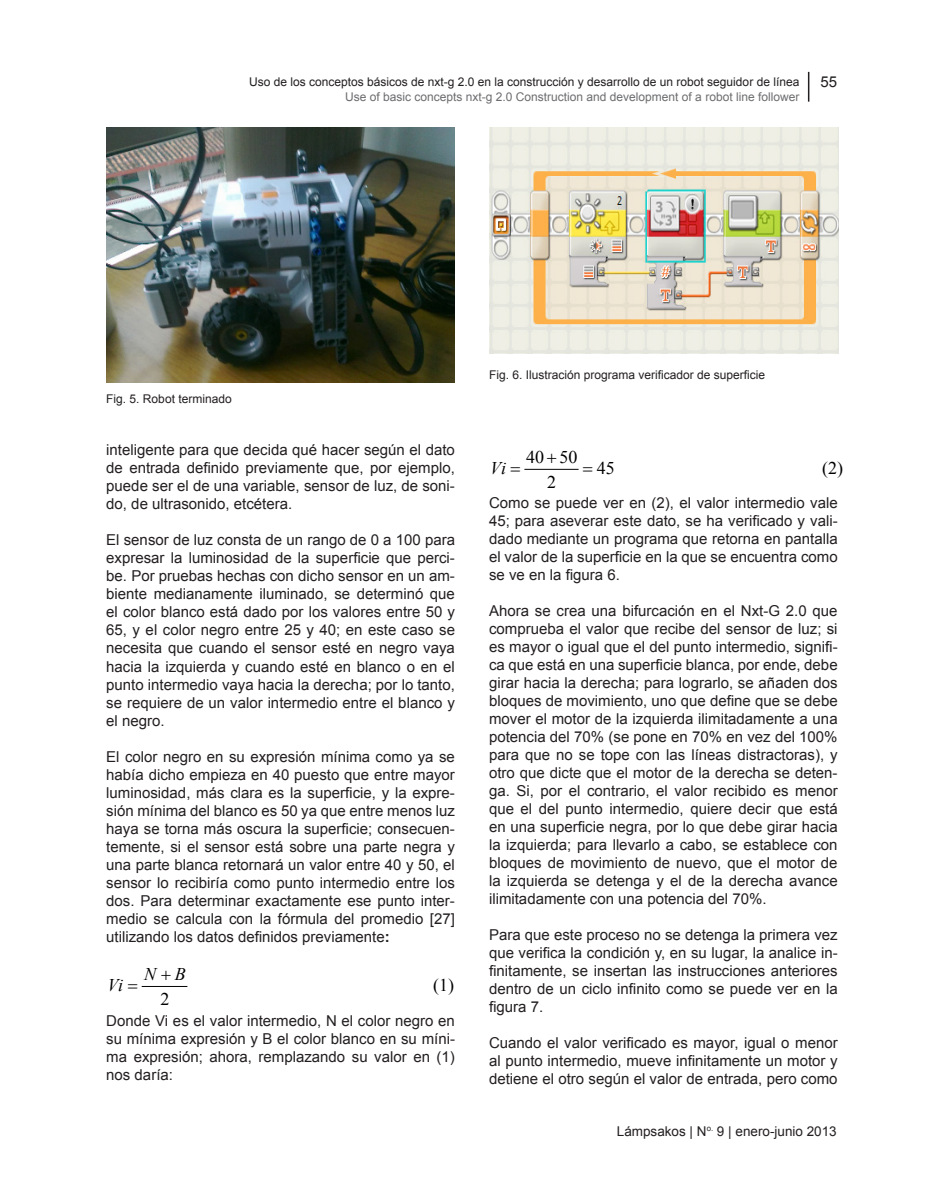
<style>
.page{position:relative;width:944px;height:1191px;background:#fff}
.page>*{position:absolute;margin:0;border:0;box-sizing:border-box;transform-origin:0 0}
.t1{font:17.85px "Times New Roman";color:#000}
.t2{font:italic 17.85px "Times New Roman";color:#000}
.t3{font:15px/18px "Arial";color:#231f20;text-align:justify}
.t4{font:13.5px "Arial";color:#231f20}
.t5{font:12px "Arial";color:#231f20}
.t6{font:12px "Arial";color:#6c6d70}
.s1{font-weight:700}
</style>
<div class="page">
<hr style="left:808px;top:72px;width:1px;height:30px;background:#231f20">
<hr style="left:142px;top:986px;width:45px;height:1px;background:#000">
<img style="left:106px;top:128px;width:349px;height:255px">
<hr style="left:525px;top:469px;width:53px;height:1px;background:#000">
<img style="left:489px;top:128px;width:350px;height:225px">
<p class="t5" style="left:249px;top:74px;width:552px">Uso de los conceptos básicos de nxt-g 2.0 en la construcción y desarrollo de un robot seguidor de línea</p>
<p class="t3" style="left:820px;top:73px;width:18px">55</p>
<p class="t6" style="left:345px;top:89px;width:456px">Use of basic concepts nxt-g 2.0 Construction and development of a robot line follower</p>
<p class="t5" style="left:106px;top:391px;width:127px">Fig. 5. Robot terminado</p>
<p class="t3" style="left:106px;top:441px;width:350px">inteligente para que decida qué hacer según el dato de entrada definido previamente que, por ejemplo, puede ser el de una variable, sensor de luz, de soni&shy;do, de ultrasonido, etcétera.</p>
<p class="t3" style="left:106px;top:531px;width:350px">El sensor de luz consta de un rango de 0 a 100 para expresar la luminosidad de la superficie que perci&shy;be. Por pruebas hechas con dicho sensor en un am&shy;biente medianamente iluminado, se determinó que el color blanco está dado por los valores entre 50 y 65, y el color negro entre 25 y 40; en este caso se necesita que cuando el sensor esté en negro vaya hacia la izquierda y cuando esté en blanco o en el punto intermedio vaya hacia la derecha; por lo tanto, se requiere de un valor intermedio entre el blanco y el negro.</p>
<p class="t3" style="left:106px;top:747px;width:350px">El color negro en su expresión mínima como ya se había dicho empieza en 40 puesto que entre mayor luminosidad, más clara es la superficie, y la expre&shy;sión mínima del blanco es 50 ya que entre menos luz haya se torna más oscura la superficie; consecuen&shy;temente, si el sensor está sobre una parte negra y una parte blanca retornará un valor entre 40 y 50, el sensor lo recibiría como punto intermedio entre los dos. Para determinar exactamente ese punto inter&shy;medio se calcula con la fórmula del promedio [27] utilizando los datos definidos previamente<span class="s1">:</span></p>
<p class="t1" style="left:433px;top:972px;width:22px">(1)</p>
<p class="t1" style="left:160px;top:986px;width:10px">2</p>
<p class="t2" style="left:144px;top:961px;width:43px">N B</p>
<p class="t2" style="left:107px;top:972px;width:17px">Vi</p>
<p class="t3" style="left:106px;top:1011px;width:350px">Donde Vi es el valor intermedio, N el color negro en su mínima expresión y B el color blanco en su míni&shy;ma expresión; ahora, remplazando su valor en (1) nos daría:</p>
<p class="t5" style="left:489px;top:367px;width:278px">Fig. 6. Ilustración programa verificador de superficie</p>
<p class="t1" style="left:526px;top:444px;width:53px">40 50</p>
<p class="t1" style="left:597px;top:455px;width:20px">45</p>
<p class="t1" style="left:822px;top:455px;width:22px">(2)</p>
<p class="t2" style="left:490px;top:455px;width:17px">Vi</p>
<p class="t3" style="left:489px;top:493px;width:350px">Como se puede ver en (2), el valor intermedio vale 45; para aseverar este dato, se ha verificado y vali&shy;dado mediante un programa que retorna en pantalla el valor de la superficie en la que se encuentra como se ve en la figura 6.</p>
<p class="t3" style="left:489px;top:601px;width:350px">Ahora se crea una bifurcación en el Nxt-G 2.0 que comprueba el valor que recibe del sensor de luz; si es mayor o igual que el del punto intermedio, signifi&shy;ca que está en una superficie blanca, por ende, debe girar hacia la derecha; para lograrlo, se añaden dos bloques de movimiento, uno que define que se debe mover el motor de la izquierda ilimitadamente a una potencia del 70% (se pone en 70% en vez del 100% para que no se tope con las líneas distractoras), y otro que dicte que el motor de la derecha se deten&shy;ga. Si, por el contrario, el valor recibido es menor que el del punto intermedio, quiere decir que está en una superficie negra, por lo que debe girar hacia la izquierda; para llevarlo a cabo, se establece con bloques de movimiento de nuevo, que el motor de la izquierda se detenga y el de la derecha avance ilimitadamente con una potencia del 70%.</p>
<p class="t3" style="left:489px;top:925px;width:350px">Para que este proceso no se detenga la primera vez que verifica la condición y, en su lugar, la analice in&shy;finitamente, se insertan las instrucciones anteriores dentro de un ciclo infinito como se puede ver en la figura 7.</p>
<p class="t3" style="left:489px;top:1033px;width:350px">Cuando el valor verificado es mayor, igual o menor al punto intermedio, mueve infinitamente un motor y detiene el otro según el valor de entrada, pero como</p>
<p class="t1" style="left:547px;top:469px;width:11px">2</p>
<p class="t4" style="left:617px;top:1122px;width:221px">Lámpsakos | N<sup>o.</sup> 9 | enero-junio 2013</p>
</div>
